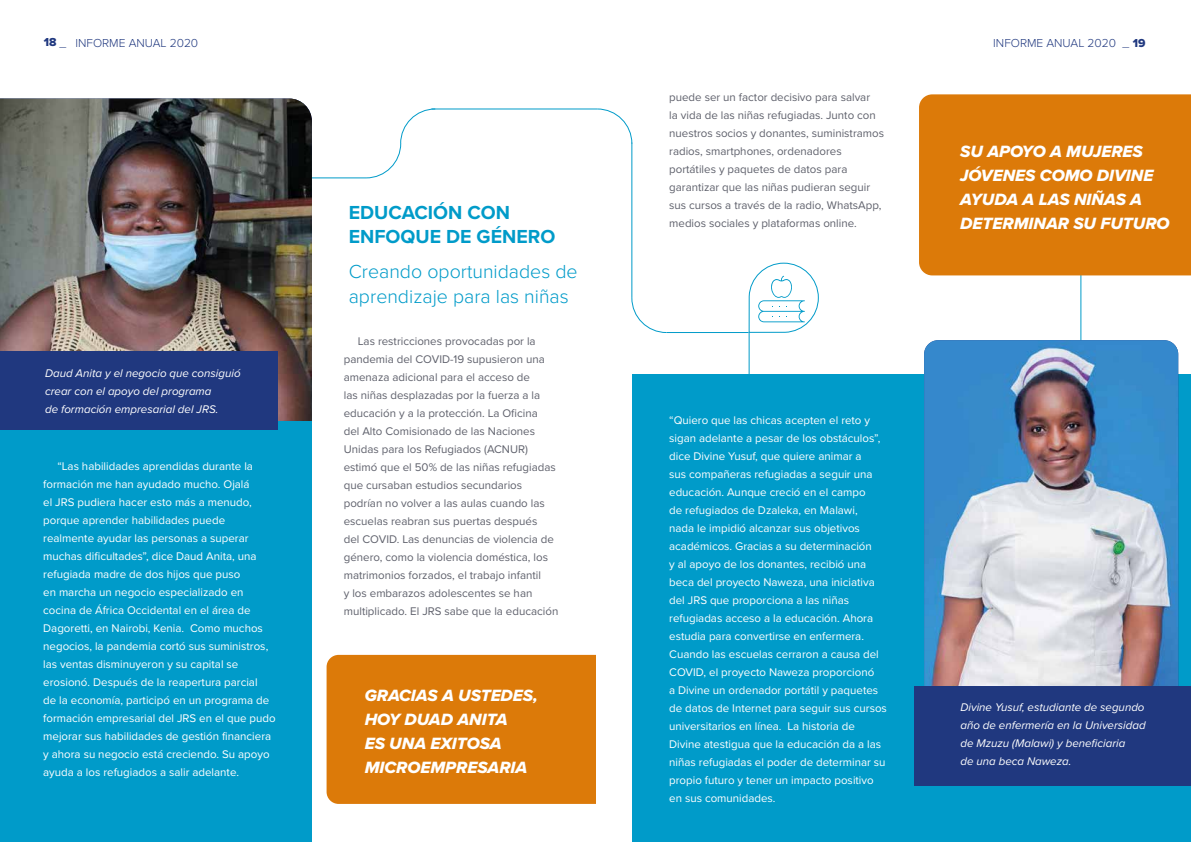
<style>
.page{position:relative;width:1191px;height:842px;background:#fff}
.page>*{position:absolute;margin:0;border:0;box-sizing:border-box;transform-origin:0 0}
.t1{font:300 19.6px/24.4px "Proxima Nova";color:#009bc9}
.t2{font:700 19.6px/24.4px "Proxima Nova";color:#009bc9}
.t3{font:16.9px/24.2px "Proxima Nova Extrabld It";color:#fff}
.t4{font:300 12px "Proxima Nova";color:#20387f}
.t5{font:11.5px/18px "Proxima Nova";color:#fff}
.t6{font:11.5px/18px "Proxima Nova";color:#5f616c}
.t7{font:italic 11.5px/18px "Proxima Nova";color:#fff}
.s1{font-family:"Proxima Nova Extrabld";font-weight:400}
</style>
<div class="page">
<div style="left:633px;top:374px;width:558px;height:468px;background:#009bc9"></div>
<hr style="left:666px;top:332px;width:82px;height:1px;background:#009bc9">
<hr style="left:1080px;top:260px;width:1px;height:89px;background:#009bc9">
<svg style="left:631px;top:297px;width:36px;height:36px"></svg>
<hr style="left:631px;top:143px;width:1px;height:155px;background:#009bc9">
<hr style="left:431px;top:108px;width:166px;height:1px;background:#009bc9">
<hr style="left:212px;top:177px;width:154px;height:1px;background:#009bc9">
<svg style="left:365px;top:108px;width:71px;height:71px"></svg>
<svg style="left:596px;top:108px;width:37px;height:37px"></svg>
<div style="left:326px;top:655px;width:269px;height:149px;background:#dc7a09"></div>
<div style="left:919px;top:94px;width:272px;height:181px;background:#dc7a09"></div>
<img style="left:0;top:99px;width:312px;height:322px">
<div style="left:0;top:421px;width:312px;height:421px;background:#009bc9"></div>
<div style="left:0;top:351px;width:278px;height:79px;background:#20387f"></div>
<svg style="left:748px;top:262px;width:71px;height:71px"></svg>
<hr style="left:748px;top:333px;width:1px;height:82px;background:#009bc9">
<img style="left:924px;top:340px;width:254px;height:346px">
<div style="left:914px;top:686px;width:277px;height:99px;background:#20387f"></div>
<p class="t4" style="left:44px;top:34px;width:156px"><span class="s1">18</span> _ INFORME ANUAL 2020</p>
<p class="t4" style="left:993px;top:34px;width:154px">INFORME ANUAL 2020 _ <span class="s1">19</span></p>
<p class="t7" style="left:45px;top:364px;width:197px">Daud Anita y el negocio que consiguió crear con el apoyo del programa<br>de formación empresarial del JRS.</p>
<p class="t5" style="left:43px;top:457px;width:234px;text-indent:14px">“Las habilidades aprendidas durante la formación me han ayudado mucho. Ojalá<br>el JRS pudiera hacer esto más a menudo, porque aprender habilidades puede realmente ayudar las personas a superar muchas dificultades”, dice Daud Anita, una refugiada madre de dos hijos que puso<br>en marcha un negocio especializado en cocina de África Occidental en el área de Dagoretti, en Nairobi, Kenia. Como muchos negocios, la pandemia cortó sus suministros, las ventas disminuyeron y su capital se erosionó. Después de la reapertura parcial<br>de la economía, participó en un programa de formación empresarial del JRS en el que pudo mejorar sus habilidades de gestión financiera y ahora su negocio está creciendo. Su apoyo ayuda a los refugiados a salir adelante.</p>
<h1 class="t2" style="left:349px;top:200px;width:208px">EDUCACIÓN CON<br>ENFOQUE DE GÉNERO</h1>
<h1 class="t1" style="left:349px;top:258px;width:230px">Creando oportunidades de aprendizaje para las niñas</h1>
<p class="t6" style="left:344px;top:332px;width:216px;text-indent:14px">Las restricciones provocadas por la pandemia del COVID-19 supusieron una amenaza adicional para el acceso de<br>las niñas desplazadas por la fuerza a la educación y a la protección. La Oficina<br>del Alto Comisionado de las Naciones Unidas para los Refugiados (ACNUR) estimó que el 50% de las niñas refugiadas que cursaban estudios secundarios podrían no volver a las aulas cuando las escuelas reabran sus puertas después<br>del COVID. Las denuncias de violencia de género, como la violencia doméstica, los matrimonios forzados, el trabajo infantil<br>y los embarazos adolescentes se han multiplicado. El JRS sabe que la educación</p>
<h2 class="t3" style="left:365px;top:683px;width:175px">GRACIAS A USTEDES,<br>HOY DUAD ANITA<br>ES UNA EXITOSA<br>MICROEMPRESARIA</h2>
<p class="t6" style="left:669px;top:88px;width:216px">puede ser un factor decisivo para salvar<br>la vida de las niñas refugiadas. Junto con nuestros socios y donantes, suministramos radios, smartphones, ordenadores portátiles y paquetes de datos para garantizar que las niñas pudieran seguir sus cursos a través de la radio, WhatsApp, medios sociales y plataformas online.</p>
<h2 class="t3" style="left:960px;top:139px;width:211px">SU APOYO A MUJERES<br>JÓVENES COMO DIVINE<br>AYUDA A LAS NIÑAS A<br>DETERMINAR SU FUTURO</h2>
<p class="t5" style="left:669px;top:411px;width:219px">“Quiero que las chicas acepten el reto y sigan adelante a pesar de los obstáculos”, dice Divine Yusuf, que quiere animar a<br>sus compañeras refugiadas a seguir una educación. Aunque creció en el campo<br>de refugiados de Dzaleka, en Malawi,<br>nada le impidió alcanzar sus objetivos académicos. Gracias a su determinación<br>y al apoyo de los donantes, recibió una beca del proyecto Naweza, una iniciativa del JRS que proporciona a las niñas refugiadas acceso a la educación. Ahora estudia para convertirse en enfermera.<br>Cuando las escuelas cerraron a causa del COVID, el proyecto Naweza proporcionó<br>a Divine un ordenador portátil y paquetes de datos de Internet para seguir sus cursos universitarios en línea. La historia de Divine atestigua que la educación da a las niñas refugiadas el poder de determinar su propio futuro y tener un impacto positivo en sus comunidades.</p>
<p class="t7" style="left:960px;top:698px;width:187px">Divine Yusuf, estudiante de segundo año de enfermería en la Universidad de Mzuzu (Malawi) y beneficiaria<br>de una beca Naweza.</p>
</div>
